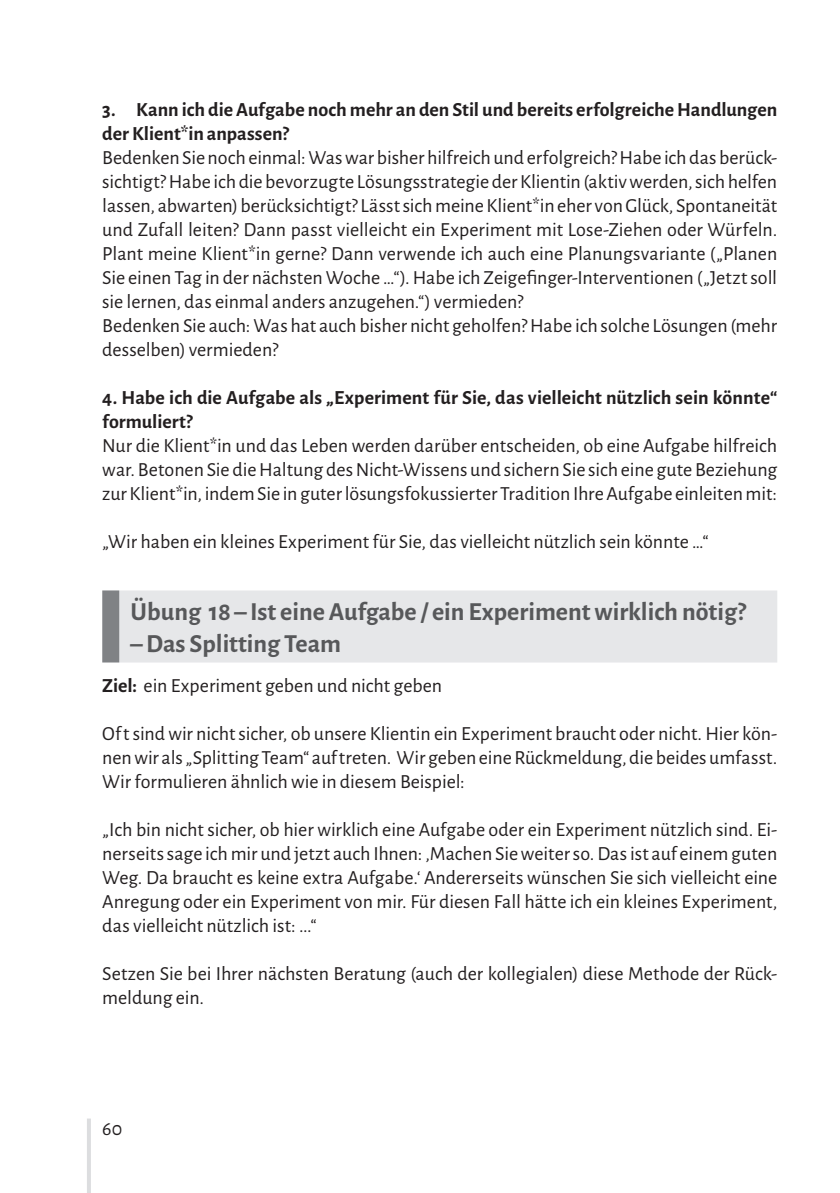
<style>
.page{position:relative;width:840px;height:1193px;background:#fff}
.page>*{position:absolute;margin:0;border:0;box-sizing:border-box;transform-origin:0 0}
.t1{font:700 26px "Alegreya Sans";color:#57585a}
.t2{font:20px/24px "Alegreya Sans";color:#231f20;text-align:justify}
.t3{font:700 20px/24px "Alegreya Sans";color:#231f20}
.s1{font-weight:700}
</style>
<div class="page">
<hr style="left:87px;top:1118px;width:4px;height:74px;background:#dcdddf">
<div style="left:119px;top:590px;width:658px;height:72px;background:#e6e7e9"></div>
<div style="left:102px;top:590px;width:17px;height:72px;background:#808285"></div>
<p class="t3" style="left:102px;top:96px;width:676px">3. Kann ich die Aufgabe noch mehr an den Stil und bereits erfolgreiche Handlungen der Klient*in anpassen?</p>
<p class="t2" style="left:102px;top:144px;width:676px;text-align:left">Bedenken Sie noch einmal: Was war bisher hilfreich und erfolgreich? Habe ich das berück&shy;sichtigt? Habe ich die bevorzugte Lösungsstrategie der Klientin (aktiv werden, sich helfen lassen, abwarten) berücksichtigt? Lässt sich meine Klient*in eher von Glück, Spontaneität und Zufall leiten? Dann passt vielleicht ein Experiment mit Lose-Ziehen oder Würfeln.<br>Plant meine Klient*in gerne? Dann verwende ich auch eine Planungsvariante („Planen Sie einen Tag in der nächsten Woche …“). Habe ich Zeigefinger-Interventionen („Jetzt soll sie lernen, das einmal anders anzugehen.“) vermieden?<br>Bedenken Sie auch: Was hat auch bisher nicht geholfen? Habe ich solche Lösungen (mehr desselben) vermieden?</p>
<p class="t3" style="left:102px;top:384px;width:676px">4. Habe ich die Aufgabe als „Experiment für Sie, das vielleicht nützlich sein könnte“ formuliert?</p>
<p class="t2" style="left:102px;top:432px;width:676px">Nur die Klient*in und das Leben werden darüber entscheiden, ob eine Aufgabe hilfreich war. Betonen Sie die Haltung des Nicht-Wissens und sichern Sie sich eine gute Beziehung zur Klient*in, indem Sie in guter lösungsfokussierter Tradition Ihre Aufgabe einleiten mit:</p>
<p class="t2" style="left:102px;top:528px;width:608px">„Wir haben ein kleines Experiment für Sie, das vielleicht nützlich sein könnte …“</p>
<h1 class="t1" style="left:131px;top:592px;width:616px">Übung 18 – Ist eine Aufgabe / ein Experiment wirklich nötig?</h1>
<h1 class="t1" style="left:131px;top:624px;width:212px">– Das Splitting Team</h1>
<p class="t2" style="left:102px;top:672px;width:341px"><span class="s1">Ziel:</span> ein Experiment geben und nicht geben</p>
<p class="t2" style="left:102px;top:720px;width:676px">Oft sind wir nicht sicher, ob unsere Klientin ein Experiment braucht oder nicht. Hier kön&shy;nen wir als „Splitting Team“ auftreten. Wir geben eine Rückmeldung, die beides umfasst.<br>Wir formulieren ähnlich wie in diesem Beispiel:</p>
<p class="t2" style="left:102px;top:816px;width:676px">„Ich bin nicht sicher, ob hier wirklich eine Aufgabe oder ein Experiment nützlich sind. Ei&shy;nerseits sage ich mir und jetzt auch Ihnen: ‚Machen Sie weiter so. Das ist auf einem guten Weg. Da braucht es keine extra Aufgabe.‘ Andererseits wünschen Sie sich vielleicht eine Anregung oder ein Experiment von mir. Für diesen Fall hätte ich ein kleines Experiment, das vielleicht nützlich ist: ...“</p>
<p class="t2" style="left:102px;top:960px;width:676px">Setzen Sie bei Ihrer nächsten Beratung (auch der kollegialen) diese Methode der Rück&shy;meldung ein.</p>
<p class="t2" style="left:102px;top:1114px;width:21px">60</p>
</div>
